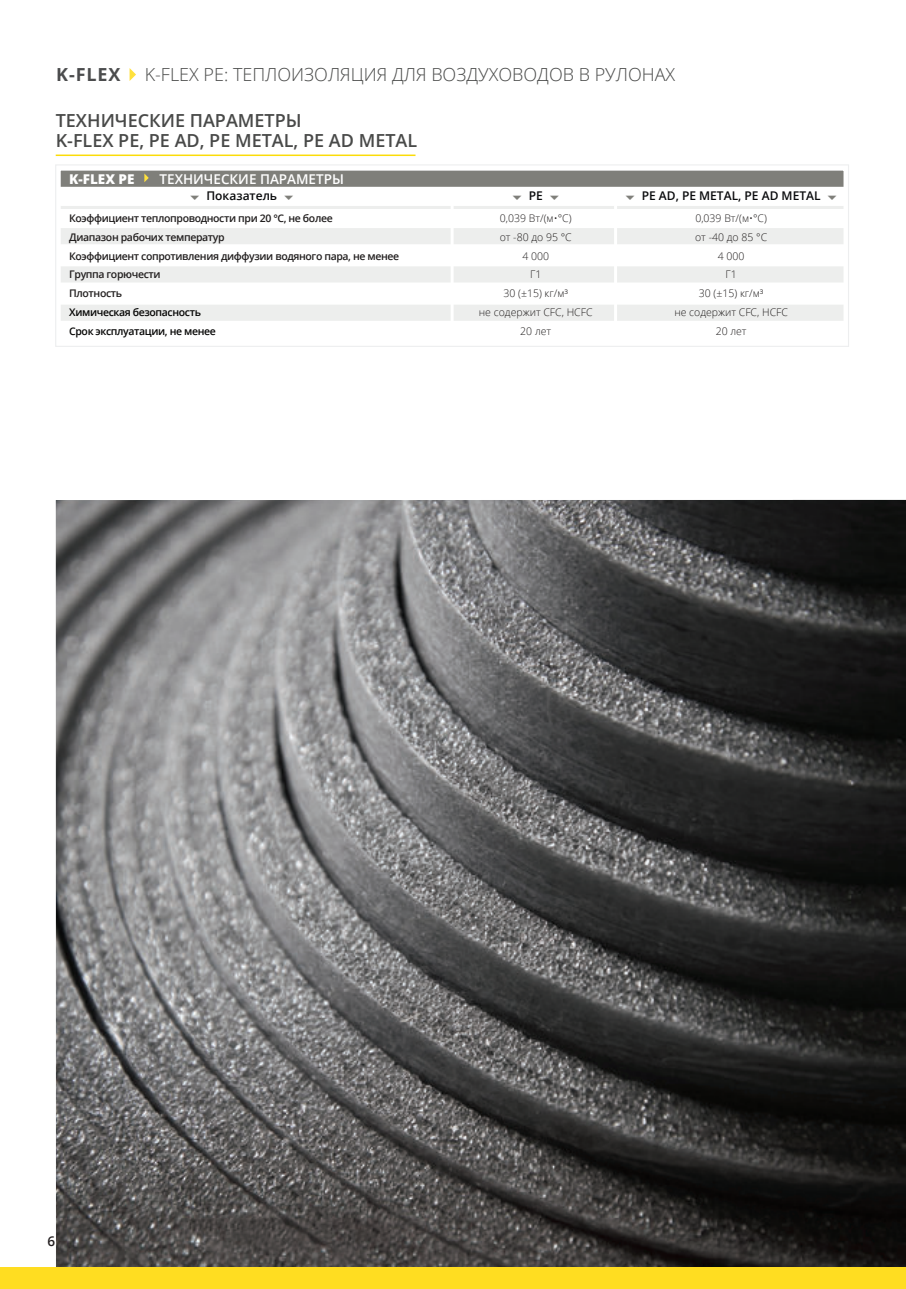
<style>
.page{position:relative;width:906px;height:1289px;background:#fff}
.page>*{position:absolute;margin:0;border:0;box-sizing:border-box;transform-origin:0 0}
.t1{font:600 18px/19.5px "Open Sans";color:#494a49}
.t2{font:300 18px "Open Sans";color:#494a49}
.t3{font:700 18px "Open Sans";color:#4b4c4d}
.t4{font:600 13.5px "Open Sans";color:#fff}
.t5{font:800 13.5px "Open Sans";color:#fff}
.t6{font:600 13.5px "Open Sans";color:#231f20}
.t7{font:600 12px "Open Sans";color:#090a0c}
.t8{font:600 10.5px/18.8px "Open Sans";letter-spacing:-.035em;color:#211e1e}
.t9{font:300 10.5px/18.8px "Open Sans";color:#211e1e;text-align:center}
.t10{font:600 10.5px/18.8px "Open Sans";letter-spacing:-.035em;color:#050504}
</style>
<div class="page">
<img style="left:56px;top:500px;width:850px;height:766px">
<hr style="left:56px;top:154px;width:359px;height:2px;background:#fbdc08">
<div style="left:59px;top:226px;width:786px;height:19px;background:#edeeed"></div>
<div style="left:59px;top:265px;width:786px;height:19px;background:#edeeed"></div>
<div style="left:59px;top:303px;width:786px;height:19px;background:#edeeed"></div>
<div style="left:59px;top:168px;width:786px;height:20px;background:#7f7f7a"></div>
<hr style="left:59px;top:206px;width:786px;height:3px;background:#edeeed">
<div style="left:58px;top:168px;width:788px;height:175px;border:3px solid #fff"></div>
<hr style="left:59px;top:282px;width:786px;height:3px;background:#fff">
<hr style="left:59px;top:263px;width:786px;height:3px;background:#fff">
<hr style="left:59px;top:244px;width:786px;height:3px;background:#fff">
<hr style="left:59px;top:225px;width:786px;height:3px;background:#fff">
<hr style="left:59px;top:187px;width:786px;height:3px;background:#fff">
<hr style="left:450px;top:188px;width:3px;height:153px;background:#fff">
<hr style="left:59px;top:302px;width:786px;height:3px;background:#fff">
<hr style="left:59px;top:321px;width:786px;height:3px;background:#fff">
<hr style="left:59px;top:340px;width:786px;height:3px;background:#fff">
<hr style="left:614px;top:188px;width:3px;height:153px;background:#fff">
<div style="left:55px;top:164px;width:794px;height:183px;border:1px solid #edeeef"></div>
<svg style="left:144px;top:173px;width:5px;height:9px"></svg>
<div style="left:0;top:1266px;width:906px;height:22px;background:#ffdd21"></div>
<svg style="left:130px;top:68px;width:6px;height:13px"></svg>
<h1 class="t3" style="left:56px;top:64px;width:66px">K-FLEX</h1>
<h1 class="t2" style="left:145px;top:62px;width:532px">K-FLEX PE: ТЕПЛОИЗОЛЯЦИЯ ДЛЯ ВОЗДУХОВОДОВ В РУЛОНАХ</h1>
<h1 class="t1" style="left:56px;top:111px;width:363px">ТЕХНИЧЕСКИЕ ПАРАМЕТРЫ<br>K-FLEX PE, PE AD, PE METAL, PE AD METAL</h1>
<p class="t5" style="left:69px;top:168px;width:67px">K-FLEX PE</p>
<p class="t4" style="left:159px;top:169px;width:186px">ТЕХНИЧЕСКИЕ ПАРАМЕТРЫ</p>
<p class="t7" style="left:206px;top:187px;width:72px">Показатель</p>
<p class="t7" style="left:642px;top:187px;width:180px">PE AD, PE METAL, PE AD METAL</p>
<p class="t7" style="left:529px;top:188px;width:16px">PE</p>
<p class="t8" style="left:69px;top:209px;width:265px">Коэффициент теплопроводности при 20 °С, не более</p>
<p class="t9" style="left:695px;top:208px;width:73px">0,039 Вт/(м•°C)</p>
<p class="t8" style="left:69px;top:227px;width:157px">Диапазон рабочих температур</p>
<p class="t9" style="left:695px;top:227px;width:74px">от -40 до 85 °С</p>
<p class="t9" style="left:500px;top:208px;width:74px;text-align:left">0,039 Вт/(м•°C) от -80 до 95 °С</p>
<p class="t8" style="left:69px;top:246px;width:331px">Коэффициент сопротивления диффузии водяного пара, не менее<br>Группа горючести</p>
<p class="t9" style="left:674px;top:246px;width:115px">4 000<br>Г1<br>30 (±15) кг/м³<br>не содержит CFC, HCFC<br>20 лет</p>
<p class="t9" style="left:479px;top:246px;width:115px">4 000<br>Г1<br>30 (±15) кг/м³<br>не содержит CFC, HCFC<br>20 лет</p>
<p class="t8" style="left:69px;top:284px;width:54px">Плотность</p>
<p class="t10" style="left:69px;top:302px;width:148px">Химическая безопасность<br>Срок эксплуатации, не менее</p>
<p class="t6" style="left:47px;top:1233px;width:9px">6</p>
</div>
